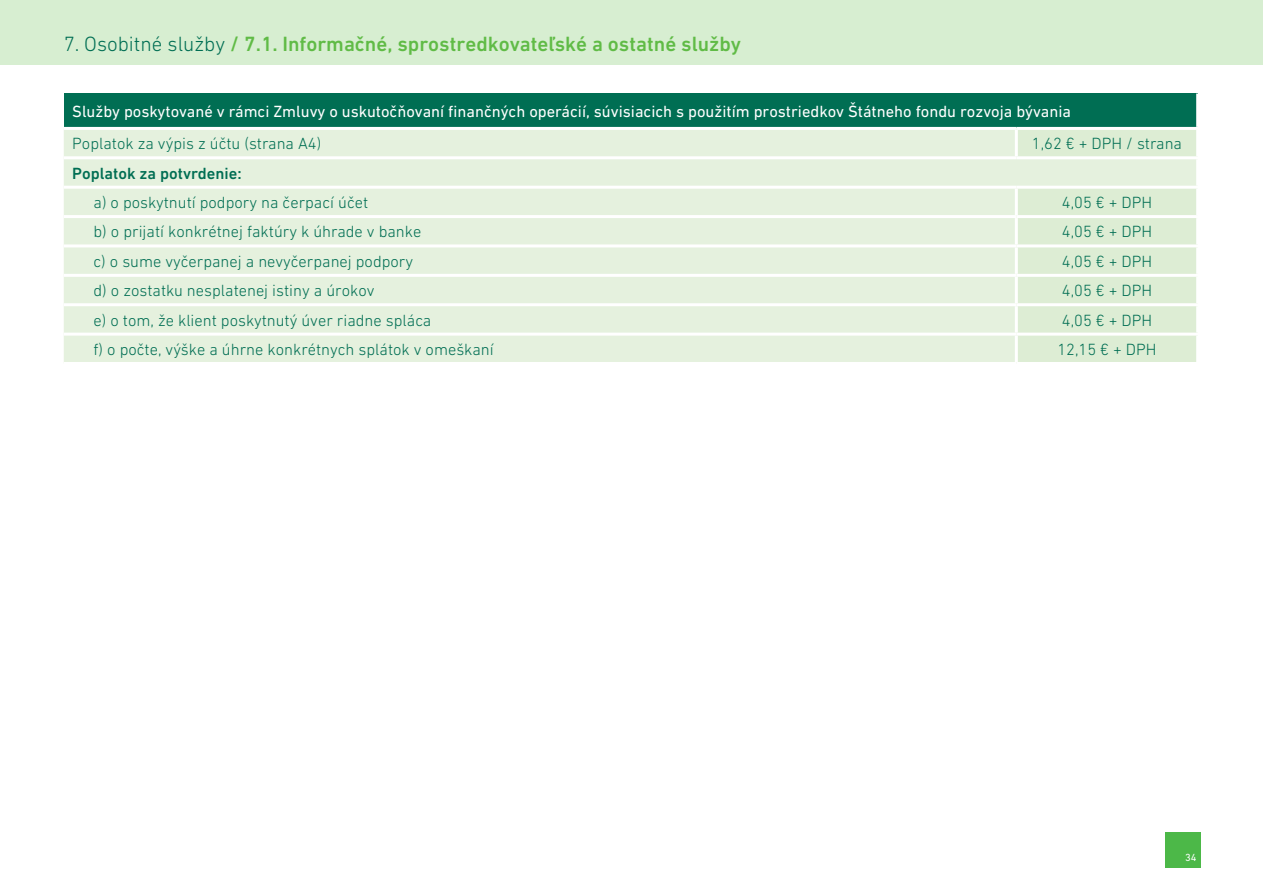
<style>
.page{position:relative;width:1263px;height:893px;background:#fff}
.page>*{position:absolute;margin:0;border:0;box-sizing:border-box;transform-origin:0 0}
.t1{font:500 21px "DIN Next W1 G";color:#60bb46}
.t2{font:300 16.5px "DIN Next W1 G";color:#006e53}
.t3{font:16.5px "DIN Next W1 G";color:#fff}
.t4{font:500 16.5px "DIN Next W1 G";color:#006e53}
.t5{font:10.5px "DIN Next W1 G";color:#fff}
.s1{font-weight:300;color:#006e53}
</style>
<div class="page">
<div style="left:1165px;top:832px;width:36px;height:36px;background:#4cb848"></div>
<div style="left:0;top:0;width:1263px;height:64px;background:#d7eed1"></div>
<div style="left:64px;top:94px;width:1134px;height:34px;background:#006e53"></div>
<div style="left:64px;top:130px;width:952px;height:232px;background:#e5f1de"></div>
<svg style="left:1016px;top:130px;width:180px;height:232px"></svg>
<hr style="left:1196px;top:94px;width:3px;height:33px;background:#fff">
<hr style="left:1015px;top:130px;width:3px;height:26px;background:#fff">
<hr style="left:64px;top:156px;width:952px;height:3px;background:#fff">
<hr style="left:1016px;top:156px;width:183px;height:3px;background:#fff">
<hr style="left:64px;top:186px;width:952px;height:3px;background:#fff">
<hr style="left:1015px;top:189px;width:3px;height:26px;background:#fff">
<hr style="left:1016px;top:186px;width:183px;height:3px;background:#fff">
<hr style="left:64px;top:215px;width:952px;height:3px;background:#fff">
<hr style="left:1015px;top:218px;width:3px;height:26px;background:#fff">
<hr style="left:1016px;top:215px;width:183px;height:3px;background:#fff">
<hr style="left:64px;top:244px;width:952px;height:3px;background:#fff">
<hr style="left:1015px;top:247px;width:3px;height:27px;background:#fff">
<hr style="left:1016px;top:244px;width:183px;height:3px;background:#fff">
<hr style="left:64px;top:274px;width:952px;height:3px;background:#fff">
<hr style="left:1015px;top:277px;width:3px;height:26px;background:#fff">
<hr style="left:1016px;top:274px;width:183px;height:3px;background:#fff">
<hr style="left:64px;top:303px;width:952px;height:3px;background:#fff">
<hr style="left:1015px;top:306px;width:3px;height:27px;background:#fff">
<hr style="left:1016px;top:303px;width:183px;height:3px;background:#fff">
<hr style="left:64px;top:333px;width:952px;height:3px;background:#fff">
<hr style="left:1015px;top:336px;width:3px;height:26px;background:#fff">
<hr style="left:1016px;top:333px;width:183px;height:3px;background:#fff">
<hr style="left:64px;top:127px;width:952px;height:3px;background:#fff">
<hr style="left:1016px;top:127px;width:183px;height:3px;background:#fff">
<p class="t1" style="left:64px;top:32px;width:679px"><span class="s1">7. Osobitné služby</span> / 7.1. Informačné, sprostredkovateľské a ostatné služby</p>
<p class="t3" style="left:72px;top:102px;width:1000px">Služby poskytované v rámci Zmluvy o uskutočňovaní finančných operácií, súvisiacich s použitím prostriedkov Štátneho fondu rozvoja bývania</p>
<p class="t2" style="left:72px;top:134px;width:250px">Poplatok za výpis z účtu (strana A4)</p>
<p class="t2" style="left:1032px;top:134px;width:152px">1,62 € + DPH / strana</p>
<p class="t4" style="left:72px;top:163px;width:171px">Poplatok za potvrdenie:</p>
<p class="t2" style="left:94px;top:193px;width:276px">a) o poskytnutí podpory na čerpací účet</p>
<p class="t2" style="left:1062px;top:193px;width:92px">4,05 € + DPH</p>
<p class="t2" style="left:94px;top:222px;width:329px">b) o prijatí konkrétnej faktúry k úhrade v banke</p>
<p class="t2" style="left:1062px;top:222px;width:92px">4,05 € + DPH</p>
<p class="t2" style="left:94px;top:252px;width:321px">c) o sume vyčerpanej a nevyčerpanej podpory</p>
<p class="t2" style="left:1062px;top:252px;width:92px">4,05 € + DPH</p>
<p class="t2" style="left:94px;top:281px;width:282px">d) o zostatku nesplatenej istiny a úrokov</p>
<p class="t2" style="left:1062px;top:281px;width:92px">4,05 € + DPH</p>
<p class="t2" style="left:94px;top:311px;width:339px">e) o tom, že klient poskytnutý úver riadne spláca</p>
<p class="t2" style="left:1062px;top:311px;width:92px">4,05 € + DPH</p>
<p class="t2" style="left:94px;top:340px;width:402px">f) o počte, výške a úhrne konkrétnych splátok v omeškaní</p>
<p class="t2" style="left:1057px;top:340px;width:100px">12,15 € + DPH</p>
<p class="t5" style="left:1185px;top:851px;width:13px">34</p>
</div>
